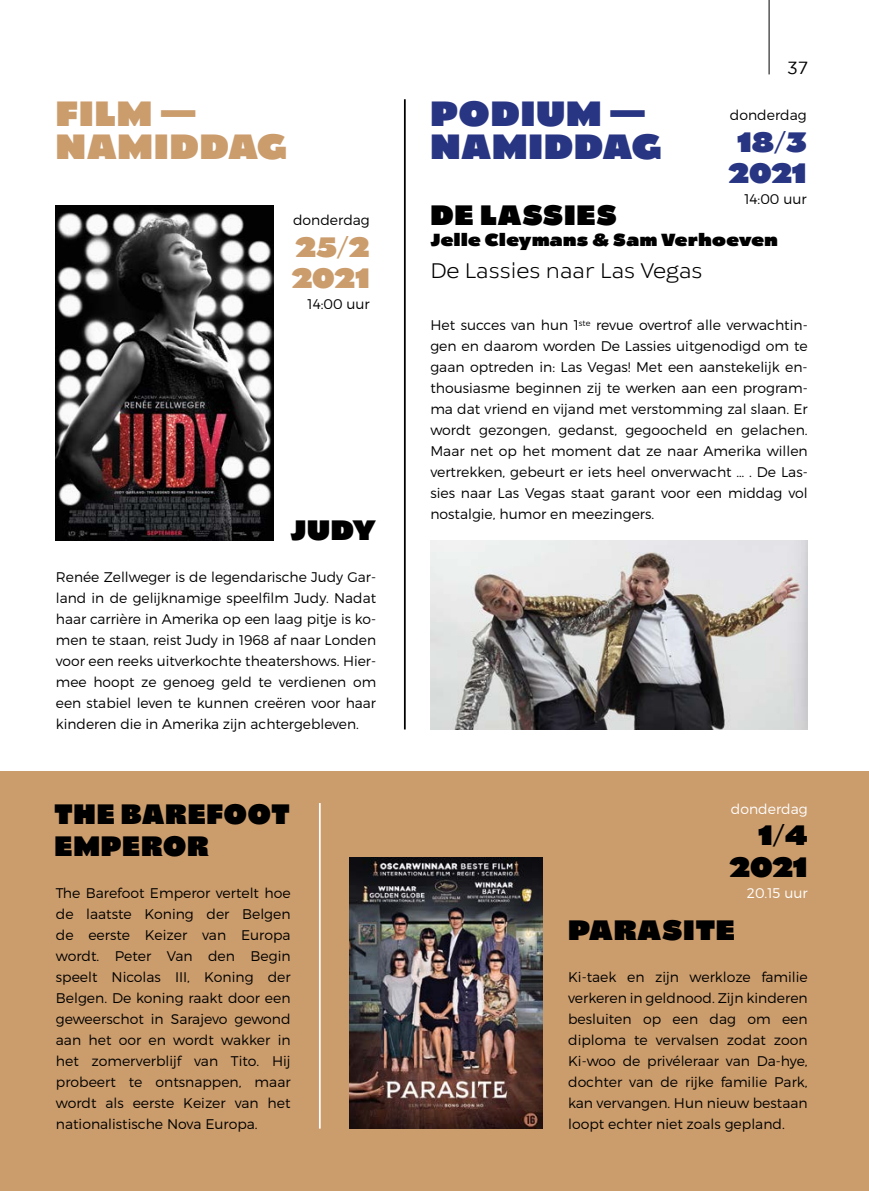
<style>
.page{position:relative;width:869px;height:1191px;background:#fff}
.page>*{position:absolute;margin:0;border:0;box-sizing:border-box;transform-origin:0 0}
.t1{font:900 35px/33.2px "Catalpa";letter-spacing:.03em;color:#283583}
.t2{font:900 35px/33.2px "Catalpa";letter-spacing:.03em;color:#cb9c6c}
.t3{font:900 28px/31.5px "Catalpa";letter-spacing:.03em;color:#000;text-align:right}
.t4{font:900 28px/31.5px "Catalpa";letter-spacing:.03em;color:#000;scale:.94 1}
.t5{font:900 28px/31.5px "Catalpa";letter-spacing:-.02em;color:#283583;text-align:center}
.t6{font:900 28px/31.5px "Catalpa";letter-spacing:-.02em;color:#cb9c6c}
.t7{font:300 21px "Catalpa";color:#000}
.t8{font:900 17.5px "Catalpa";letter-spacing:.03em;color:#000}
.t9{font:17.5px "Gotham";color:#000}
.t10{font:300 14px/21px "Montserrat";color:#000;text-align:justify}
.t11{font:300 14px "Montserrat";color:#fff}
.s1{font-weight:300}
</style>
<div class="page">
<div style="left:0;top:771px;width:868px;height:420px;background:#cb9c6c"></div>
<img style="left:349px;top:857px;width:193px;height:271px">
<img style="left:56px;top:205px;width:218px;height:335px">
<hr style="left:404px;top:99px;width:1px;height:630px;background:#000">
<hr style="left:319px;top:803px;width:1px;height:325px;background:#fff">
<img style="left:430px;top:540px;width:377px;height:189px">
<hr style="left:768px;top:0;width:1px;height:74px;background:#000">
<h1 class="t2" style="left:56px;top:97px;width:232px">FILM —<br>NAMIDDAG</h1>
<p class="t10" style="left:293px;top:210px;width:78px">donderdag</p>
<h2 class="t6" style="left:291px;top:232px;width:80px">25<span class="s1">/</span>2<br>2021</h2>
<p class="t10" style="left:307px;top:294px;width:64px">14:00 uur</p>
<h2 class="t3" style="left:290px;top:515px;width:87px">JUDY</h2>
<p class="t10" style="left:56px;top:567px;width:321px">Renée Zellweger is de legendarische Judy Gar&shy;land in de gelijknamige speelfilm Judy. Nadat haar carrière in Amerika op een laag pitje is ko&shy;men te staan, reist Judy in 1968 af naar Londen voor een reeks uitverkochte theatershows. Hier&shy;mee hoopt ze genoeg geld te verdienen om een stabiel leven te kunnen creëren voor haar kinderen die in Amerika zijn achtergebleven.</p>
<h2 class="t4" style="left:55px;top:799px;width:251px">THE BAREFOOT<br>EMPEROR</h2>
<p class="t10" style="left:56px;top:882px;width:236px">The Barefoot Emperor vertelt hoe de laatste Koning der Belgen de eerste Keizer van Europa wordt. Peter Van den Begin speelt Nicolas III, Koning der Belgen. De koning raakt door een geweerschot in Sarajevo gewond aan het oor en wordt wakker in het zomerverblijf van Tito. Hij probeert te ontsnappen, maar wordt als eerste Keizer van het nationalistische Nova Europa.</p>
<p class="t9" style="left:786px;top:59px;width:23px">37</p>
<h1 class="t1" style="left:430px;top:97px;width:232px">PODIUM —<br>NAMIDDAG</h1>
<p class="t10" style="left:729px;top:105px;width:78px">donderdag</p>
<h2 class="t5" style="left:727px;top:127px;width:80px">18<span class="s1">/</span>3<br>2021</h2>
<p class="t10" style="left:744px;top:189px;width:64px">14:00 uur</p>
<h2 class="t3" style="left:430px;top:200px;width:188px">DE LASSIES</h2>
<p class="t8" style="left:430px;top:229px;width:349px">Jelle Cleymans &amp; Sam Verhoeven</p>
<h3 class="t7" style="left:430px;top:258px;width:273px">De Lassies naar Las Vegas</h3>
<p class="t10" style="left:430px;top:315px;width:379px">Het succes van hun 1<sup>ste</sup> revue overtrof alle verwachtin&shy;gen en daarom worden De Lassies uitgenodigd om te gaan optreden in: Las Vegas! Met een aanstekelijk en&shy;thousiasme beginnen zij te werken aan een program&shy;ma dat vriend en vijand met verstomming zal slaan. Er wordt gezongen, gedanst, gegoocheld en gelachen.<br>Maar net op het moment dat ze naar Amerika willen vertrekken, gebeurt er iets heel onverwacht … . De Las&shy;sies naar Las Vegas staat garant voor een middag vol nostalgie, humor en meezingers.</p>
<p class="t11" style="left:730px;top:800px;width:78px">donderdag</p>
<h2 class="t3" style="left:729px;top:820px;width:80px">1<span class="s1">/</span>4<br>2021</h2>
<p class="t11" style="left:746px;top:884px;width:62px">20.15 uur</p>
<h2 class="t3" style="left:568px;top:914px;width:168px">PARASITE</h2>
<p class="t10" style="left:568px;top:966px;width:241px">Ki-taek en zijn werkloze familie verkeren in geldnood. Zijn kinderen besluiten op een dag om een diploma te vervalsen zodat zoon Ki-woo de privéleraar van Da-hye, dochter van de rijke familie Park, kan vervangen. Hun nieuw bestaan loopt echter niet zoals gepland.</p>
</div>
